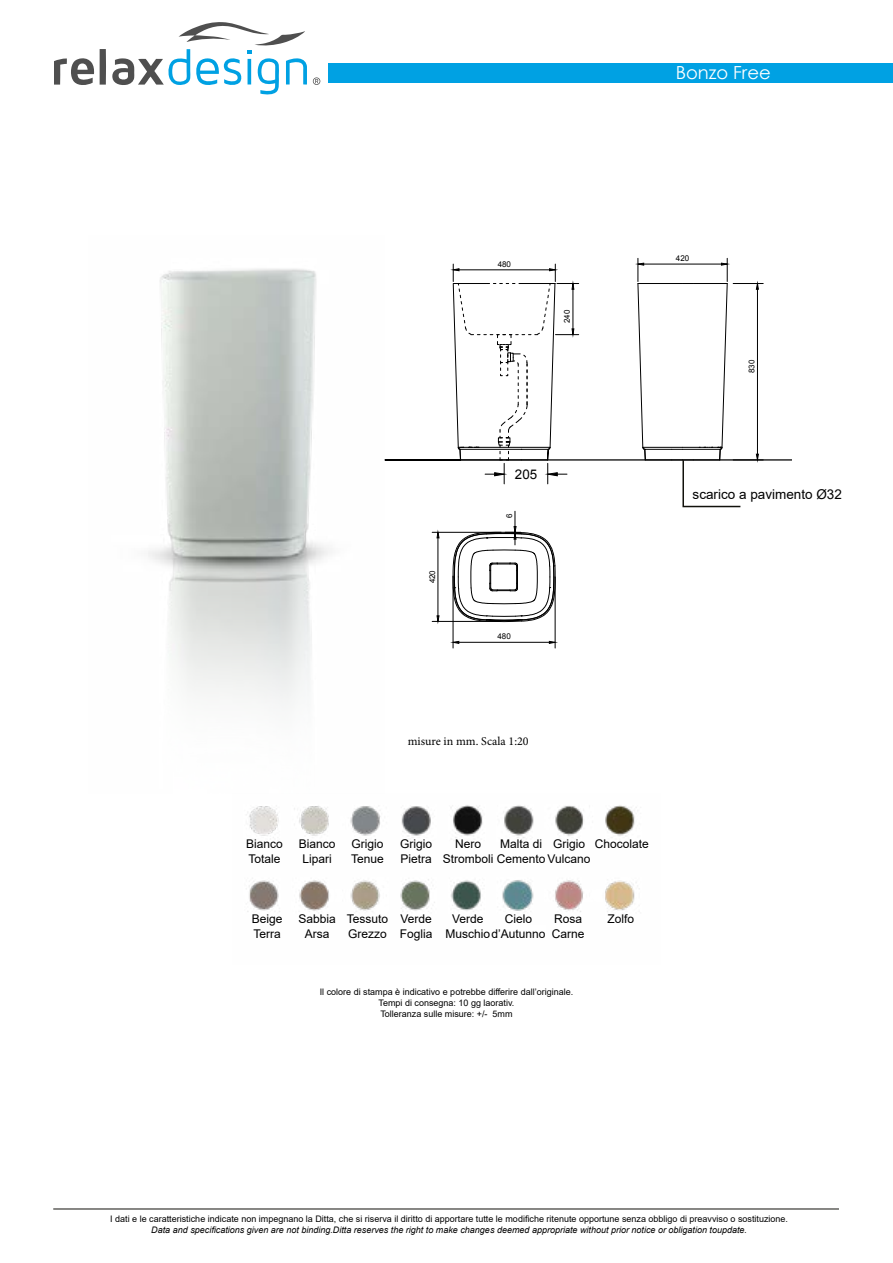
<style>
.page{position:relative;width:893px;height:1263px;background:#fff}
.page>*{position:absolute;margin:0;border:0;box-sizing:border-box;transform-origin:0 0}
.t1{font:18px "Century Gothic";color:#fff}
.t2{font:13.5px "Arial";color:#000}
.t3{font:13.35px "Arial";color:#000}
.t4{font:12px/15px "Arial";color:#000}
.t5{font:12px "Minion Pro";color:#000}
.t6{font:9px/10.8px "Arial";color:#000;text-align:center}
.t7{font:italic 9px "Arial";color:#000}
.t8{font:7.95px "Arial";color:#000}
</style>
<div class="page">
<hr style="left:733px;top:283px;width:30px;height:1px;background:#000">
<hr style="left:757px;top:289px;width:1px;height:165px;background:#000">
<svg style="left:756px;top:284px;width:3px;height:6px"></svg>
<svg style="left:756px;top:453px;width:3px;height:6px"></svg>
<svg style="left:453px;top:511px;width:103px;height:111px"></svg>
<hr style="left:385px;top:459px;width:407px;height:2px;background:#000">
<hr style="left:453px;top:576px;width:1px;height:72px;background:#000">
<hr style="left:555px;top:577px;width:1px;height:71px;background:#000">
<hr style="left:459px;top:642px;width:90px;height:1px;background:#000">
<svg style="left:452px;top:641px;width:8px;height:3px"></svg>
<svg style="left:549px;top:641px;width:7px;height:3px"></svg>
<hr style="left:432px;top:532px;width:69px;height:1px;background:#000">
<hr style="left:432px;top:621px;width:68px;height:1px;background:#000">
<hr style="left:438px;top:538px;width:1px;height:78px;background:#000">
<svg style="left:436px;top:531px;width:4px;height:8px"></svg>
<svg style="left:436px;top:615px;width:4px;height:7px"></svg>
<svg style="left:452px;top:264px;width:127px;height:220px"></svg>
<svg style="left:100px;top:49px;width:6px;height:36px"></svg>
<svg style="left:54px;top:58px;width:40px;height:27px"></svg>
<svg style="left:112px;top:22px;width:195px;height:73px"></svg>
<svg style="left:313px;top:77px;width:7px;height:8px"></svg>
<div style="left:328px;top:64px;width:565px;height:19px;background:#00a1e3"></div>
<hr style="left:53px;top:1208px;width:786px;height:1px;background:#12110c">
<img style="left:247px;top:805px;width:393px;height:107px">
<svg style="left:637px;top:258px;width:105px;height:250px"></svg>
<img style="left:148px;top:269px;width:237px;height:437px">
<h1 class="t1" style="left:676px;top:60px;width:97px">Bonzo Free</h1>
<p class="t8" style="left:427px;top:583px;width:15px;rotate:-90deg">420</p>
<p class="t8" style="left:498px;top:259px;width:15px">480</p>
<p class="t8" style="left:562px;top:323px;width:15px;rotate:-90deg">240</p>
<h3 class="t3" style="left:515px;top:466px;width:24px">205</h3>
<p class="t8" style="left:504px;top:518px;width:6px;rotate:-90deg">6</p>
<p class="t8" style="left:497px;top:631px;width:15px">480</p>
<p class="t8" style="left:676px;top:253px;width:15px">420</p>
<p class="t8" style="left:746px;top:373px;width:15px;rotate:-90deg">830</p>
<h2 class="t2" style="left:693px;top:485px;width:151px">scarico a pavimento Ø32</h2>
<h3 class="t5" style="left:408px;top:733px;width:122px">misure in mm. Scala 1:20</h3>
<h3 class="t4" style="left:246px;top:836px;width:38px">Bianco<br>Totale</h3>
<h3 class="t4" style="left:299px;top:836px;width:38px;text-align:center">Bianco<br>Lipari</h3>
<h3 class="t4" style="left:351px;top:836px;width:34px">Grigio<br>Tenue</h3>
<h3 class="t4" style="left:400px;top:836px;width:34px">Grigio<br>Pietra</h3>
<h3 class="t4" style="left:443px;top:836px;width:149px;text-indent:12px">Nero<br>Stromboli Cemento Vulcano</h3>
<h3 class="t4" style="left:500px;top:836px;width:44px">Malta di</h3>
<h3 class="t4" style="left:553px;top:836px;width:34px">Grigio</h3>
<h3 class="t4" style="left:595px;top:836px;width:56px">Chocolate</h3>
<h3 class="t4" style="left:252px;top:911px;width:32px">Beige<br>Terra</h3>
<h3 class="t4" style="left:299px;top:911px;width:39px;text-align:center">Sabbia<br>Arsa</h3>
<h3 class="t4" style="left:347px;top:911px;width:43px">Tessuto<br>Grezzo</h3>
<h3 class="t4" style="left:400px;top:911px;width:34px">Verde<br>Foglia</h3>
<h3 class="t4" style="left:445px;top:911px;width:102px;text-indent:7px">Verde<br>Muschiod’Autunno</h3>
<h3 class="t4" style="left:505px;top:911px;width:29px">Cielo</h3>
<h3 class="t4" style="left:552px;top:911px;width:34px">Rosa<br>Carne</h3>
<h3 class="t4" style="left:607px;top:911px;width:28px">Zolfo</h3>
<p class="t6" style="left:320px;top:987px;width:255px">Il colore di stampa è indicativo e potrebbe differire dall’originale.<br>Tempi di consegna: 10 gg laorativ.<br>Tolleranza sulle misure: +/- 5mm</p>
<p class="t6" style="left:110px;top:1213px;width:679px">I dati e le caratteristiche indicate non impegnano la Ditta, che si riserva il diritto di apportare tutte le modifiche ritenute opportune senza obbligo di preavviso o sostituzione.</p>
<p class="t7" style="left:151px;top:1223px;width:597px">Data and specifications given are not binding.Ditta reserves the right to make changes deemed appropriate without prior notice or obligation toupdate.</p>
</div>
